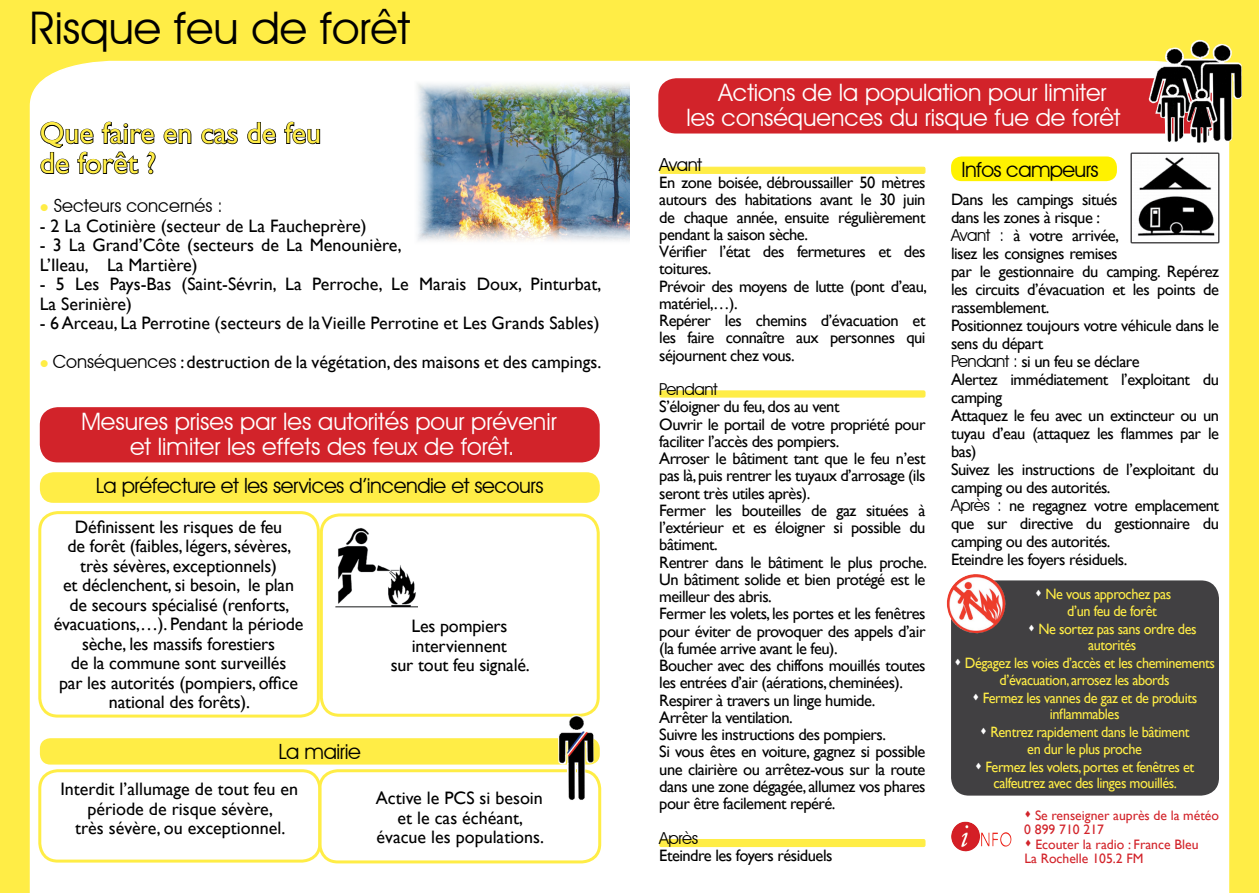
<style>
.page{position:relative;width:1259px;height:893px;background:#ffed46}
.page>*{position:absolute;margin:0;border:0;box-sizing:border-box;transform-origin:0 0}
.t1{font:45px "Avant Garde IT Cby BT";color:#000}
.t2{font:30px/30px "Gill Sans";color:#ffed46}
.t3{font:24px/25.5px "Avant Garde IT Cby BT";color:#fff}
.t4{font:21px "Avant Garde IT Cby BT";letter-spacing:-.02em;color:#000}
.t5{font:18px/19.5px "Gill Sans";color:#000;text-align:center}
.t6{font:18px "Avant Garde IT Cby BT";color:#000}
.t7{font:16.5px/17.2px "Gill Sans";letter-spacing:-.03em;color:#000}
.t8{font:16.5px "Avant Garde IT Cby BT";letter-spacing:-.03em;color:#000}
.t9{font:15px/16.5px "Gill Sans";letter-spacing:-.03em;color:#ffed46;text-align:center;scale:.95 1}
.t10{font:13.65px/13.6px "Gill Sans";color:#d2232a}
.s1{color:#ffed46}
.s2{font-family:"Avant Garde IT Cby BT"}
.s3{color:#fff}
</style>
<div class="page">
<div style="left:29px;top:60px;width:1201px;height:833px;background:#fff"></div>
<img style="left:951px;top:822px;width:18px;height:29px">
<div style="left:658px;top:78px;width:560px;height:56px;background:#d2232a;border-radius:18px"></div>
<img style="left:413px;top:79px;width:216px;height:166px">
<div style="left:40px;top:407px;width:560px;height:55px;background:#d2232a;border-radius:18px"></div>
<svg style="left:163px;top:128px;width:29px;height:17px"></svg>
<svg style="left:200px;top:128px;width:39px;height:17px"></svg>
<svg style="left:246px;top:121px;width:31px;height:24px"></svg>
<svg style="left:283px;top:121px;width:38px;height:24px"></svg>
<svg style="left:40px;top:121px;width:117px;height:54px;background:#b8b8b8"></svg>
<div style="left:40px;top:472px;width:560px;height:31px;background:#ffed46;border-radius:14px"></div>
<div style="left:40px;top:738px;width:560px;height:27px;background:#ffed46;border-radius:11px"></div>
<div style="left:38px;top:511px;width:282px;height:207px;border:3px solid #ffed46;border-radius:18px"></div>
<div style="left:320px;top:513px;width:280px;height:204px;border:3px solid #ffed46;border-radius:18px"></div>
<div style="left:318px;top:769px;width:283px;height:94px;border:3px solid #ffed46;border-radius:18px"></div>
<div style="left:38px;top:769px;width:283px;height:94px;border:3px solid #ffed46;border-radius:18px"></div>
<div style="left:660px;top:167px;width:265px;height:6px;background:#ffed46"></div>
<div style="left:659px;top:167px;width:266px;height:7px;border:1px solid #ffed46"></div>
<div style="left:660px;top:391px;width:265px;height:6px;background:#ffed46"></div>
<div style="left:659px;top:390px;width:266px;height:8px;border:1px solid #ffed46"></div>
<div style="left:660px;top:839px;width:265px;height:7px;background:#ffed46;border-radius:2px"></div>
<div style="left:659px;top:839px;width:266px;height:8px;border:1px solid #ffed46;border-radius:2px"></div>
<img style="left:558px;top:715px;width:36px;height:86px">
<img style="left:335px;top:527px;width:83px;height:80px">
<img style="left:1130px;top:152px;width:89px;height:91px">
<div style="left:951px;top:156px;width:166px;height:25px;background:#fff200;border-radius:10px"></div>
<div style="left:951px;top:580px;width:268px;height:216px;background:#414042;border-radius:18px"></div>
<img style="left:946px;top:574px;width:58px;height:59px">
<img style="left:1148px;top:40px;width:52px;height:104px">
<h1 class="t1" style="left:30px;top:0;width:382px">Risque feu de forêt</h1>
<h2 class="t2" style="left:40px;top:119px;width:283px">Que faire en cas de feu de forêt ?</h2>
<p class="t6" style="left:40px;top:195px;width:184px"><span class="s1">●</span> Secteurs concernés :</p>
<p class="t5" style="left:40px;top:216px;width:328px">- 2 La Cotinière (secteur de La Faucheprère)</p>
<p class="t5" style="left:40px;top:236px;width:363px;text-align:left">- 3 La Grand’Côte (secteurs de La Menounière,<br>L’Ileau, La Martière)</p>
<p class="t5" style="left:40px;top:275px;width:563px;text-align:left">- 5 Les Pays-Bas (Saint-Sévrin, La Perroche, Le Marais Doux, Pinturbat,<br>La Serinière)</p>
<p class="t5" style="left:40px;top:314px;width:561px">- 6 Arceau, La Perrotine (secteurs de la Vieille Perrotine et Les Grands Sables)</p>
<p class="t5" style="left:40px;top:353px;width:563px"><span class="s1">●</span> <span class="s2">Conséquences</span> : destruction de la végétation, des maisons et des campings.</p>
<h3 class="t3" style="left:81px;top:408px;width:477px;text-align:center">Mesures prises par les autorités pour prévenir et limiter les effets des feux de forêt.</h3>
<p class="t4" style="left:96px;top:472px;width:449px">La préfecture et les services d’incendie et secours</p>
<p class="t5" style="left:54px;top:517px;width:251px">Définissent les risques de feu<br>de forêt (faibles, légers, sévères, très sévères, exceptionnels)<br>et déclenchent, si besoin, le plan de secours spécialisé (renforts, évacuations,…). Pendant la période sèche, les massifs forestiers<br>de la commune sont surveillés<br>par les autorités (pompiers, office national des forêts).</p>
<p class="t4" style="left:279px;top:738px;width:84px">La mairie</p>
<p class="t5" style="left:60px;top:780px;width:239px">Interdit l’allumage de tout feu en période de risque sévère,<br>très sévère, ou exceptionnel.</p>
<p class="t5" style="left:391px;top:617px;width:141px">Les pompiers interviennent<br>sur tout feu signalé.</p>
<p class="t5" style="left:376px;top:789px;width:170px">Active le PCS si besoin et le cas échéant, évacue les populations.</p>
<h3 class="t3" style="left:686px;top:79px;width:435px;text-indent:32px">Actions de la population pour limiter les conséquences du risque fue de forêt</h3>
<p class="t6" style="left:659px;top:154px;width:44px">Avant</p>
<p class="t7" style="left:659px;top:174px;width:269px">En zone boisée, débroussailler 50 mètres autours des habitations avant le 30 juin de chaque année, ensuite régulièrement pendant la saison sèche.<br>Vérifier l’état des fermetures et des toitures.<br>Prévoir des moyens de lutte (pont d’eau, matériel,…).<br>Repérer les chemins d’évacuation et les faire connaître aux personnes qui séjournent chez vous.</p>
<p class="t8" style="left:659px;top:379px;width:60px">Pendant</p>
<p class="t7" style="left:659px;top:399px;width:269px">S’éloigner du feu, dos au vent<br>Ouvrir le portail de votre propriété pour faciliter l’accès des pompiers.<br>Arroser le bâtiment tant que le feu n’est pas là, puis rentrer les tuyaux d’arrosage (ils seront très utiles après).<br>Fermer les bouteilles de gaz situées à l’extérieur et es éloigner si possible du bâtiment.<br>Rentrer dans le bâtiment le plus proche.<br>Un bâtiment solide et bien protégé est le meilleur des abris.<br>Fermer les volets, les portes et les fenêtres pour éviter de provoquer des appels d’air (la fumée arrive avant le feu).<br>Boucher avec des chiffons mouillés toutes les entrées d’air (aérations, cheminées).<br>Respirer à travers un linge humide.<br>Arrêter la ventilation.<br>Suivre les instructions des pompiers.<br>Si vous êtes en voiture, gagnez si possible une clairière ou arrêtez-vous sur la route dans une zone dégagée, allumez vos phares pour être facilement repéré.</p>
<p class="t8" style="left:659px;top:828px;width:40px">Après</p>
<p class="t7" style="left:659px;top:847px;width:175px">Eteindre les foyers résiduels</p>
<p class="t4" style="left:961px;top:157px;width:138px">Infos campeurs</p>
<p class="t7" style="left:951px;top:191px;width:269px;line-height:18px">Dans les campings situés<br>dans les zones à risque :<br><span class="s2">Avant :</span> à votre arrivée,<br>lisez les consignes remises<br>par le gestionnaire du camping. Repérez les circuits d’évacuation et les points de rassemblement.<br>Positionnez toujours votre véhicule dans le sens du départ<br><span class="s2">Pendant :</span> si un feu se déclare<br>Alertez immédiatement l’exploitant du camping<br>Attaquez le feu avec un extincteur ou un tuyau d’eau (attaquez les flammes par le bas)<br>Suivez les instructions de l’exploitant du camping ou des autorités.<br><span class="s2">Après :</span> ne regagnez votre emplacement que sur directive du gestionnaire du camping ou des autorités.<br>Eteindre les foyers résiduels.</p>
<p class="t9" style="left:1067px;top:586px;width:111px;text-align:left;text-indent:-32px"><span class="s3">▲</span> Ne vous approchez pas d’un feu de forêt</p>
<p class="t9" style="left:1027px;top:621px;width:179px"><span class="s3">▲</span> Ne sortez pas sans ordre des autorités</p>
<p class="t9" style="left:954px;top:655px;width:276px"><span class="s3">▲</span> Dégagez les voies d’accès et les cheminements d’évacuation, arrosez les abords</p>
<p class="t9" style="left:972px;top:690px;width:238px"><span class="s3">▲</span> Fermez les vannes de gaz et de produits inflammables</p>
<p class="t9" style="left:979px;top:724px;width:222px"><span class="s3">▲</span> Rentrez rapidement dans le bâtiment en dur le plus proche</p>
<p class="t9" style="left:975px;top:759px;width:232px"><span class="s3">▲</span> Fermez les volets, portes et fenêtres et calfeutrez avec des linges mouillés.</p>
<p class="t10" style="left:1024px;top:809px;width:196px">▲ Se renseigner auprès de la météo<br>0 899 710 217</p>
<p class="t10" style="left:1024px;top:838px;width:176px">▲ Ecouter la radio : France Bleu<br>La Rochelle 105.2 FM</p>
</div>
